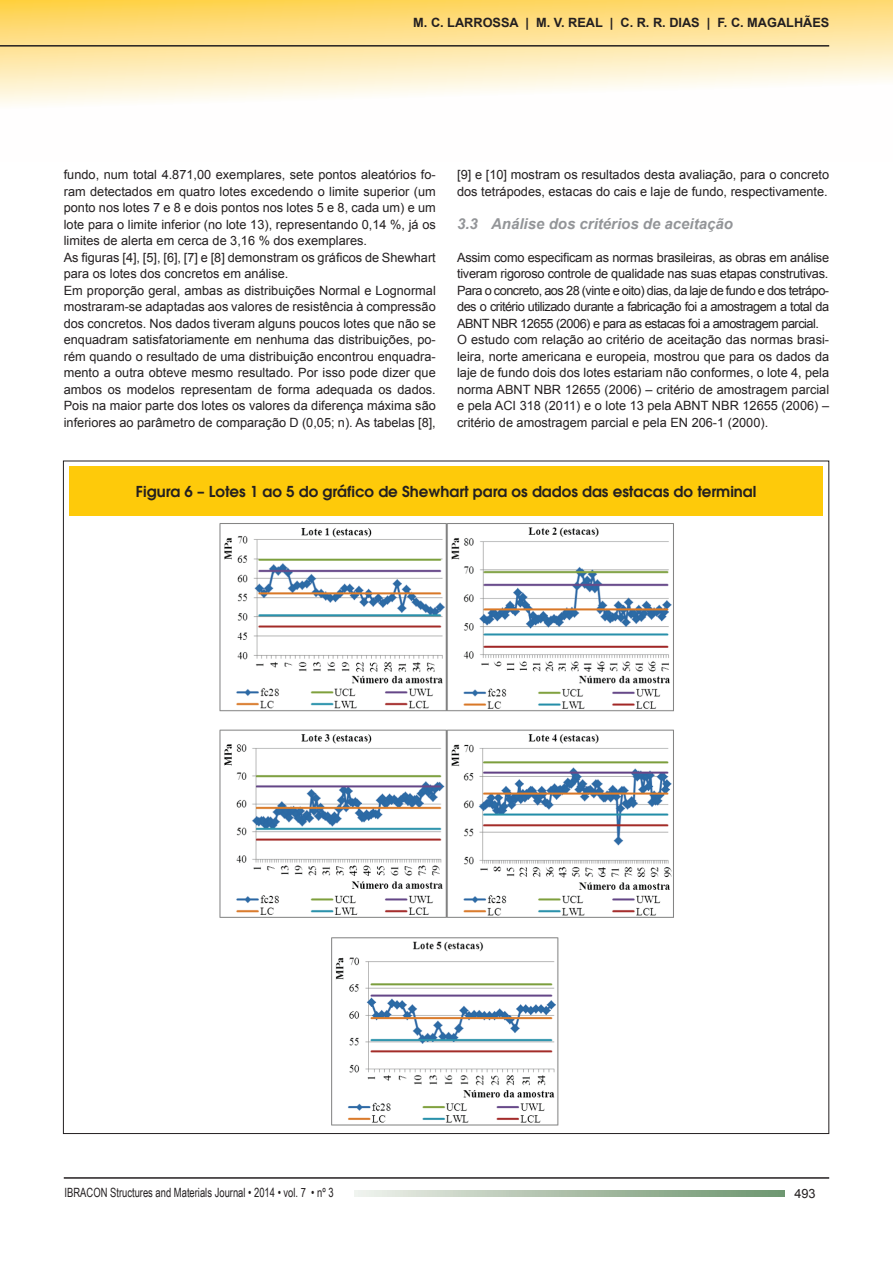
<style>
.page{position:relative;width:893px;height:1263px;background:#fff}
.page>*{position:absolute;margin:0;border:0;box-sizing:border-box;transform-origin:0 0}
.t1{font:600 15px "Avant Garde";color:#231f20}
.t2{font:italic 700 15px "Arial";color:#939598}
.t3{font:12.75px/16.5px "Arial";color:#231f20}
.t4{font:12.75px/16.5px "Arial";letter-spacing:-.02em;color:#231f20}
.t5{font:12.75px "Arial Narrow";color:#231f20;scale:.9 1}
.t6{font:700 12.75px "Arial";color:#231f20}
</style>
<div class="page">
<svg style="left:0;top:0;width:893px;height:105px"></svg>
<hr style="left:64px;top:1177px;width:765px;height:2px;background:#231f20">
<hr style="left:0;top:45px;width:829px;height:2px;background:#231f20">
<svg style="left:354px;top:1190px;width:431px;height:6px;background:#acc0aa"></svg>
<div style="left:70px;top:466px;width:753px;height:50px;background:#feca0a"></div>
<img style="left:219px;top:523px;width:455px;height:603px">
<p class="t6" style="left:413px;top:15px;width:418px">M. C. LARROSSA | M. V. REAL | C. R. R. DIAS | F. C. MAGALHÃES</p>
<p class="t3" style="left:64px;top:167px;width:374px">fundo, num total 4.871,00 exemplares, sete pontos aleatórios fo&shy;ram detectados em quatro lotes excedendo o limite superior (um ponto nos lotes 7 e 8 e dois pontos nos lotes 5 e 8, cada um) e um lote para o limite inferior (no lote 13), representando 0,14 %, já os limites de alerta em cerca de 3,16 % dos exemplares.<br>As figuras [4], [5], [6], [7] e [8] demonstram os gráficos de Shewhart para os lotes dos concretos em análise.<br>Em proporção geral, ambas as distribuições Normal e Lognormal mostraram-se adaptadas aos valores de resistência à compressão dos concretos. Nos dados tiveram alguns poucos lotes que não se enquadram satisfatoriamente em nenhuma das distribuições, po&shy;rém quando o resultado de uma distribuição encontrou enquadra&shy;mento a outra obteve mesmo resultado. Por isso pode dizer que ambos os modelos representam de forma adequada os dados.<br>Pois na maior parte dos lotes os valores da diferença máxima são inferiores ao parâmetro de comparação D (0,05; n). As tabelas [8],</p>
<p class="t3" style="left:457px;top:167px;width:374px">[9] e [10] mostram os resultados desta avaliação, para o concreto dos tetrápodes, estacas do cais e laje de fundo, respectivamente.</p>
<p class="t2" style="left:457px;top:214px;width:277px">3.3 Análise dos critérios de aceitação</p>
<p class="t4" style="left:457px;top:249px;width:374px">Assim como especificam as normas brasileiras, as obras em análise tiveram rigoroso controle de qualidade nas suas etapas construtivas.<br>Para o concreto, aos 28 (vinte e oito) dias, da laje de fundo e dos tetrápo&shy;des o critério utilizado durante a fabricação foi a amostragem a total da ABNT NBR 12655 (2006) e para as estacas foi a amostragem parcial.<br>O estudo com relação ao critério de aceitação das normas brasi&shy;leira, norte americana e europeia, mostrou que para os dados da laje de fundo dois dos lotes estariam não conformes, o lote 4, pela norma ABNT NBR 12655 (2006) – critério de amostragem parcial e pela ACI 318 (2011) e o lote 13 pela ABNT NBR 12655 (2006) – critério de amostragem parcial e pela EN 206-1 (2000).</p>
<p class="t1" style="left:136px;top:481px;width:622px">Figura 6 – Lotes 1 ao 5 do gráfico de Shewhart para os dados das estacas do terminal</p>
<p class="t5" style="left:65px;top:1183px;width:300px">IBRACON Structures and Materials Journal • 2014 • vol. 7 • nº 3</p>
<p class="t3" style="left:794px;top:1185px;width:23px">493</p>
</div>
